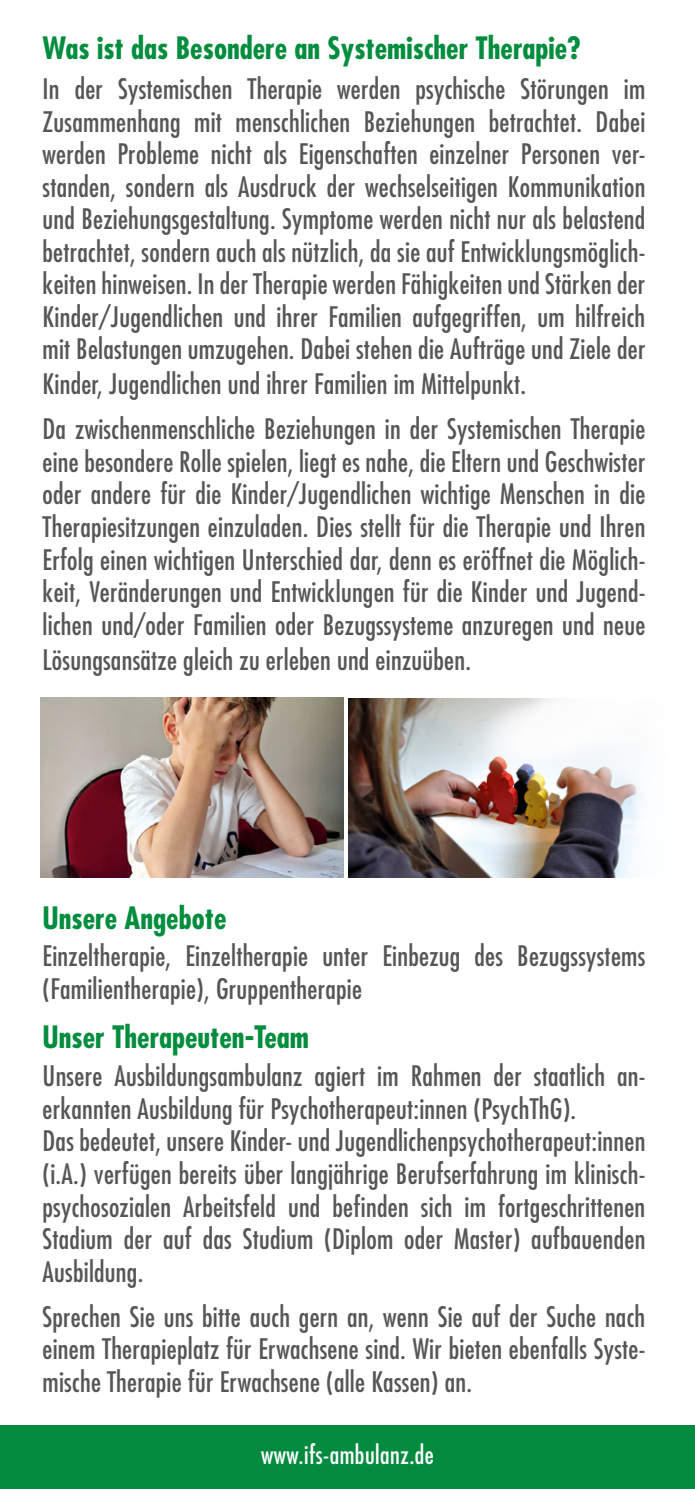
<style>
.page{position:relative;width:695px;height:1489px;background:#fff}
.page>*{position:absolute;margin:0;border:0;box-sizing:border-box;transform-origin:0 0}
.t1{font:700 condensed 30px "Futura Std";color:#008d3d}
.t2{font:condensed 27.5px/32.5px "Futura Std";letter-spacing:.01em;color:#575655;text-align:justify}
.t3{font:condensed 25px "Futura Std";letter-spacing:.02em;color:#fff}
</style>
<div class="page">
<div style="left:0;top:1424px;width:694px;height:64px;background:#028b3f"></div>
<img style="left:348px;top:698px;width:294px;height:180px">
<img style="left:41px;top:698px;width:303px;height:180px">
<p class="t1" style="left:43px;top:29px;width:539px">Was ist das Besondere an Systemischer Therapie?</p>
<p class="t2" style="left:43px;top:73px;width:604px">In der Systemischen Therapie werden psychische Störungen im Zusammenhang mit menschlichen Beziehungen betrachtet. Dabei werden Probleme nicht als Eigenschaften einzelner Personen ver&shy;standen, sondern als Ausdruck der wechselseitigen Kommunikation und Beziehungsgestaltung. Symptome werden nicht nur als belastend betrachtet, sondern auch als nützlich, da sie auf Entwicklungsmöglich&shy;keiten hinweisen. In der Therapie werden Fähigkeiten und Stärken der Kinder/Jugendlichen und ihrer Familien aufgegriffen, um hilfreich mit Belastungen umzugehen. Dabei stehen die Aufträge und Ziele der</p>
<p class="t2" style="left:43px;top:361px;width:604px;line-height:45px">Kinder, Jugendlichen und ihrer Familien im Mittelpunkt.<br>Da zwischenmenschliche Beziehungen in der Systemischen Therapie</p>
<p class="t2" style="left:43px;top:445px;width:604px">eine besondere Rolle spielen, liegt es nahe, die Eltern und Geschwister oder andere für die Kinder/Jugendlichen wichtige Menschen in die Therapiesitzungen einzuladen. Dies stellt für die Therapie und Ihren Erfolg einen wichtigen Unterschied dar, denn es eröffnet die Möglich&shy;keit, Veränderungen und Entwicklungen für die Kinder und Jugend&shy;lichen und/oder Familien oder Bezugssysteme anzuregen und neue</p>
<p class="t2" style="left:43px;top:643px;width:430px">Lösungsansätze gleich zu erleben und einzuüben.</p>
<p class="t1" style="left:43px;top:899px;width:185px">Unsere Angebote</p>
<p class="t2" style="left:43px;top:939px;width:604px">Einzeltherapie, Einzeltherapie unter Einbezug des Bezugssystems (Familientherapie), Gruppentherapie</p>
<p class="t1" style="left:43px;top:1018px;width:268px">Unser Therapeuten-Team</p>
<p class="t2" style="left:43px;top:1059px;width:604px;text-align:left">Unsere Ausbildungsambulanz agiert im Rahmen der staatlich an&shy;erkannten Ausbildung für Psychotherapeut:innen (PsychThG).<br>Das bedeutet, unsere Kinder- und Jugendlichenpsychotherapeut:innen (i.A.) verfügen bereits über langjährige Berufserfahrung im klinisch&shy;psychosozialen Arbeitsfeld und befinden sich im fortgeschrittenen Stadium der auf das Studium (Diplom oder Master) aufbauenden Ausbildung.</p>
<p class="t2" style="left:43px;top:1299px;width:604px">Sprechen Sie uns bitte auch gern an, wenn Sie auf der Suche nach einem Therapieplatz für Erwachsene sind. Wir bieten ebenfalls Syste&shy;mische Therapie für Erwachsene (alle Kassen) an.</p>
<p class="t3" style="left:261px;top:1439px;width:174px">www.ifs-ambulanz.de</p>
</div>
